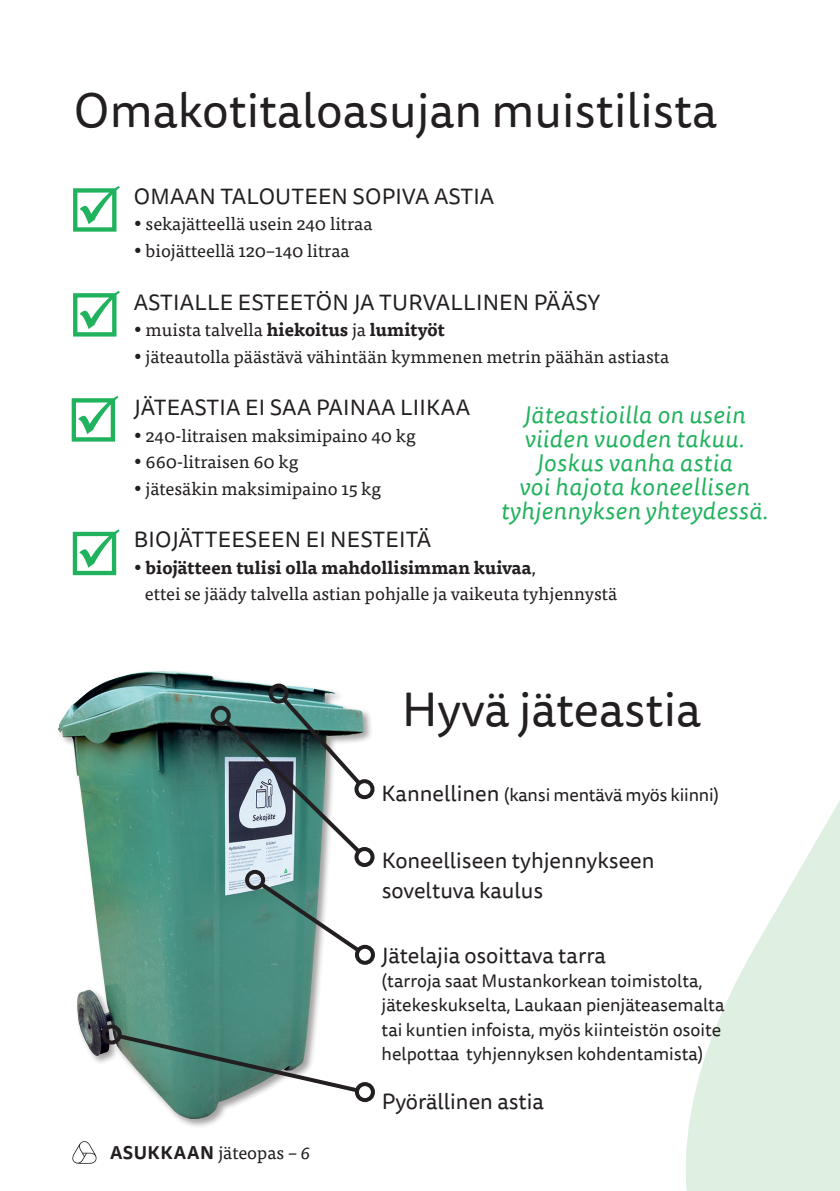
<style>
.page{position:relative;width:840px;height:1191px;background:#fff}
.page>*{position:absolute;margin:0;border:0;box-sizing:border-box;transform-origin:0 0}
.Otsikko_2__taso{font:48px "Tisa Sans Pro";color:#231f20}
.Sitaatti{font:italic 24px/24px "Tisa Sans Pro";letter-spacing:.025em;color:#20b25c;text-align:center}
.Leipäteksti{font:22px "Tisa Sans Pro";letter-spacing:.01em;color:#231f20}
.Ingressi{font:22px/30px "Tisa Sans Pro";color:#231f20}
.Leipäteksti-2{font:18px/26.4px "Tisa Pro";color:#231f20}
.Ingressi-2{font:18px/24px "Tisa Sans Pro";color:#231f20}
.Leipäteksti-3{font:700 18px "Tisa Pro";color:#231f20}
.s1{font-weight:400}
.s2{font-weight:700}
.s3{font-size:22px}
.s4{font-family:"Tisa Sans Pro";font-weight:700}
.s5{font-style:italic}
</style>
<div class="page">
<svg style="left:72px;top:1141px;width:25px;height:22px"></svg>
<svg style="left:686px;top:802px;width:153px;height:389px;fill:#dff0e2"></svg>
<div style="left:57px;top:669px;width:316px;height:460px;background:#231f20;opacity:.42"></div>
<img style="left:58px;top:671px;width:305px;height:448px">
<svg style="left:115px;top:1031px;width:247px;height:64px"></svg>
<div style="left:102px;top:1024px;width:20px;height:20px;border:4px solid #231f20;border-radius:50%"></div>
<div style="left:355px;top:1082px;width:20px;height:20px;border:4px solid #231f20;border-radius:50%"></div>
<svg style="left:256px;top:878px;width:107px;height:78px"></svg>
<div style="left:245px;top:870px;width:20px;height:20px;border:4px solid #231f20;border-radius:50%"></div>
<div style="left:355px;top:944px;width:20px;height:20px;border:4px solid #231f20;border-radius:50%"></div>
<div style="left:210px;top:705px;width:20px;height:20px;border:4px solid #231f20;border-radius:50%"></div>
<div style="left:354px;top:847px;width:20px;height:20px;border:4px solid #231f20;border-radius:50%"></div>
<img style="left:221px;top:694px;width:143px;height:163px">
<div style="left:268px;top:683px;width:20px;height:20px;border:4px solid #231f20;border-radius:50%"></div>
<div style="left:354px;top:779px;width:20px;height:20px;border:4px solid #231f20;border-radius:50%"></div>
<p class="Otsikko_2__taso" style="left:74px;top:78px;width:644px">Omakotitaloasujan muistilista</p>
<p class="Leipäteksti" style="left:134px;top:182px;width:362px">OMAAN TALOUTEEN SOPIVA ASTIA</p>
<p class="Leipäteksti-2" style="left:134px;top:210px;width:240px">• sekajätteellä usein 240 litraa</p>
<p class="Leipäteksti-2" style="left:134px;top:236px;width:217px">• biojätteellä 120–140 litraa</p>
<p class="Leipäteksti" style="left:134px;top:287px;width:467px">ASTIALLE ESTEETÖN JA TURVALLINEN PÄÄSY</p>
<p class="Leipäteksti-3" style="left:134px;top:315px;width:312px">• <span class="s1">muista talvella</span> hiekoitus <span class="s1">ja</span> lumityöt</p>
<p class="Leipäteksti-2" style="left:134px;top:342px;width:536px">• jäteautolla päästävä vähintään kymmenen metrin päähän astiasta</p>
<p class="Leipäteksti" style="left:134px;top:393px;width:337px">JÄTEASTIA EI SAA PAINAA LIIKAA</p>
<p class="Leipäteksti-2" style="left:134px;top:421px;width:283px">• 240-litraisen maksimipaino 40 kg</p>
<p class="Leipäteksti-2" style="left:134px;top:447px;width:166px">• 660-litraisen 60 kg</p>
<p class="Leipäteksti-2" style="left:134px;top:474px;width:249px">• jätesäkin maksimipaino 15 kg</p>
<p class="Leipäteksti" style="left:134px;top:525px;width:299px">BIOJÄTTEESEEN EI NESTEITÄ</p>
<p class="Leipäteksti-2" style="left:145px;top:553px;width:473px;text-indent:-11px">• <span class="s2">biojätteen tulisi olla mahdollisimman kuivaa</span>,<br>ettei se jäädy talvella astian pohjalle ja vaikeuta tyhjennystä</p>
<p class="Sitaatti" style="left:500px;top:403px;width:268px">Jäteastioilla on usein viiden vuoden takuu.<br>Joskus vanha astia<br>voi hajota koneellisen tyhjennyksen yhteydessä.</p>
<p class="Otsikko_2__taso" style="left:401px;top:677px;width:301px">Hyvä jäteastia</p>
<p class="Ingressi-2" style="left:381px;top:783px;width:339px"><span class="s3">Kannellinen</span> (kansi mentävä myös kiinni)</p>
<p class="Ingressi" style="left:381px;top:845px;width:274px">Koneelliseen tyhjennykseen soveltuva kaulus</p>
<p class="Ingressi" style="left:381px;top:941px;width:226px">Jätelajia osoittava tarra</p>
<p class="Ingressi-2" style="left:381px;top:969px;width:344px">(tarroja saat Mustankorkean toimistolta, jätekeskukselta, Laukaan pienjäteasemalta tai kuntien infoista, myös kiinteistön osoite helpottaa tyhjennyksen kohdentamista)</p>
<p class="Leipäteksti-2" style="left:110px;top:1138px;width:202px"><span class="s4">ASUKKAAN</span> jäteopas – <span class="s5">6</span></p>
<p class="Ingressi" style="left:381px;top:1086px;width:164px">Pyörällinen astia</p>
</div>
